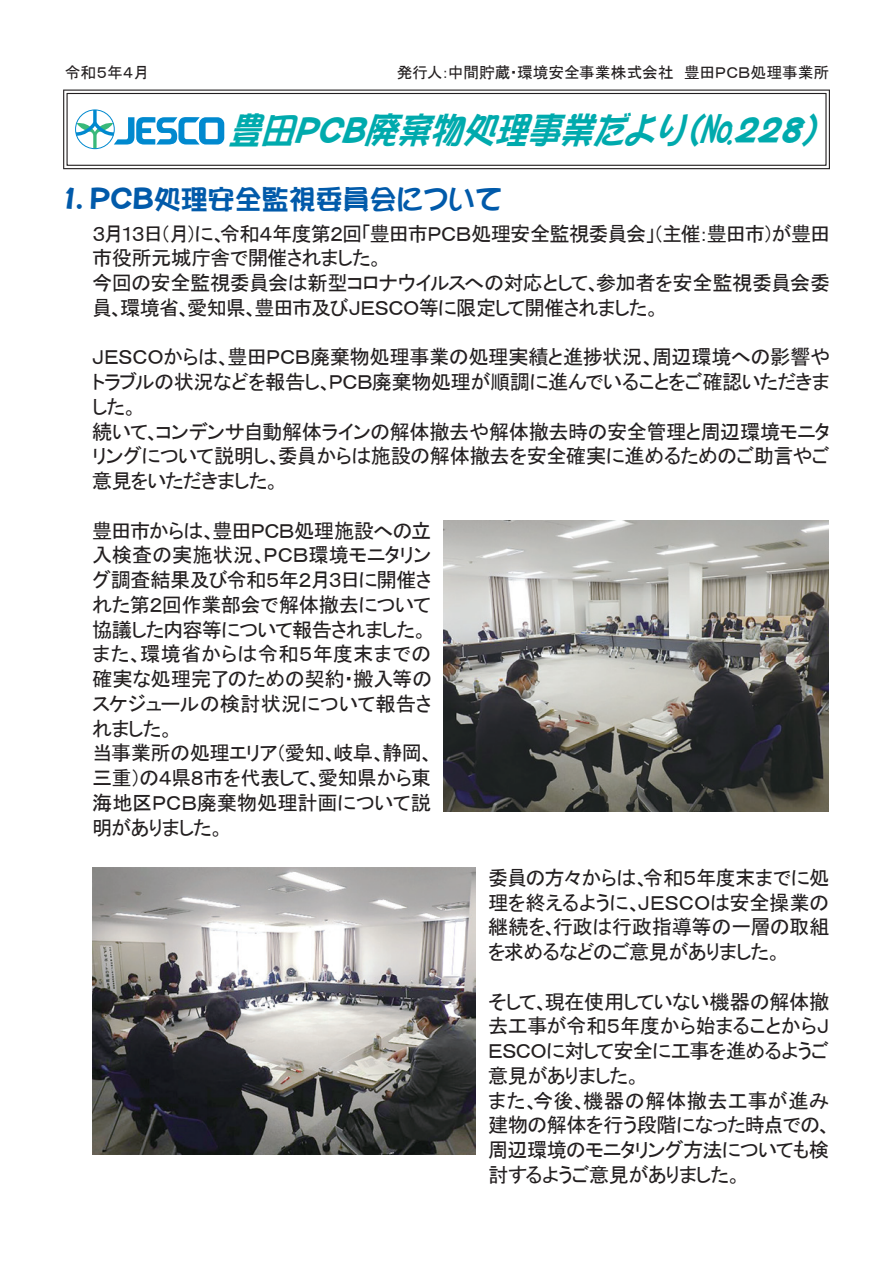
<style>
.page{position:relative;width:893px;height:1263px;background:#fff}
.page>*{position:absolute;margin:0;border:0;box-sizing:border-box;transform-origin:0 0}
.t1{font:italic 36px "DFPOP1 Std W9";color:#00aaad;scale:.91 1}
.t2{font:27px "DFPOP1 Std W9";color:#015aaa}
.t3{font:20.25px/24.8px "MS P Gothic";letter-spacing:-.03em;color:#231f20}
.t4{font:15.75px "MS P Gothic";color:#231f20}
</style>
<div class="page">
<div style="left:63px;top:90px;width:767px;height:79px;border:4px solid #231f20"></div>
<div style="left:64px;top:91px;width:765px;height:77px;border:2px solid #fff"></div>
<div style="left:75px;top:110px;width:40px;height:39px;border:1px solid #0089cf;border-radius:50%"></div>
<svg style="left:76px;top:110px;width:148px;height:39px"></svg>
<img style="left:444px;top:520px;width:384px;height:291px">
<img style="left:92px;top:867px;width:383px;height:288px">
<p class="t4" style="left:65px;top:64px;width:86px">令和５年４月</p>
<p class="t4" style="left:397px;top:64px;width:434px">発行人：中間貯蔵・環境安全事業株式会社　豊田ＰＣＢ処理事業所</p>
<h1 class="t1" style="left:228px;top:110px;width:679px">豊田PCB廃棄物処理事業だより（№228）</h1>
<h2 class="t2" style="left:57px;top:185px;width:447px">１．ＰＣＢ処理安全監視委員会について</h2>
<p class="t3" style="left:92px;top:221px;width:740px">３月１３日（月）に、令和４年度第２回「豊田市ＰＣＢ処理安全監視委員会」（主催：豊田市）が豊田市役所元城庁舎で開催されました。<br>今回の安全監視委員会は新型コロナウイルスへの対応として、参加者を安全監視委員会委員、環境省、愛知県、豊田市及びＪＥＳＣＯ等に限定して開催されました。</p>
<p class="t3" style="left:92px;top:345px;width:739px">ＪＥＳＣＯからは、豊田ＰＣＢ廃棄物処理事業の処理実績と進捗状況、周辺環境への影響やトラブルの状況などを報告し、ＰＣＢ廃棄物処理が順調に進んでいることをご確認いただきました。<br>続いて、コンデンサ自動解体ラインの解体撤去や解体撤去時の安全管理と周辺環境モニタリングについて説明し、委員からは施設の解体撤去を安全確実に進めるためのご助言やご意見をいただきました。</p>
<p class="t3" style="left:92px;top:518px;width:343px">豊田市からは、豊田ＰＣＢ処理施設への立入検査の実施状況、ＰＣＢ環境モニタリング調査結果及び令和５年２月３日に開催された第２回作業部会で解体撤去について協議した内容等について報告されました。また、環境省からは令和５年度末までの確実な処理完了のための契約・搬入等のスケジュールの検討状況について報告されました。<br>当事業所の処理エリア（愛知、岐阜、静岡、三重）の４県８市を代表して、愛知県から東海地区ＰＣＢ廃棄物処理計画について説明がありました。</p>
<p class="t3" style="left:488px;top:865px;width:343px;text-align:justify">委員の方々からは、令和５年度末までに処理を終えるように、ＪＥＳＣＯは安全操業の継続を、行政は行政指導等の一層の取組を求めるなどのご意見がありました。</p>
<p class="t3" style="left:488px;top:989px;width:345px">そして、現在使用していない機器の解体撤去工事が令和５年度から始まることからＪ<br>ＥＳＣＯに対して安全に工事を進めるようご意見がありました。<br>また、今後、機器の解体撤去工事が進み建物の解体を行う段階になった時点での、周辺環境のモニタリング方法についても検討するようご意見がありました。</p>
</div>
